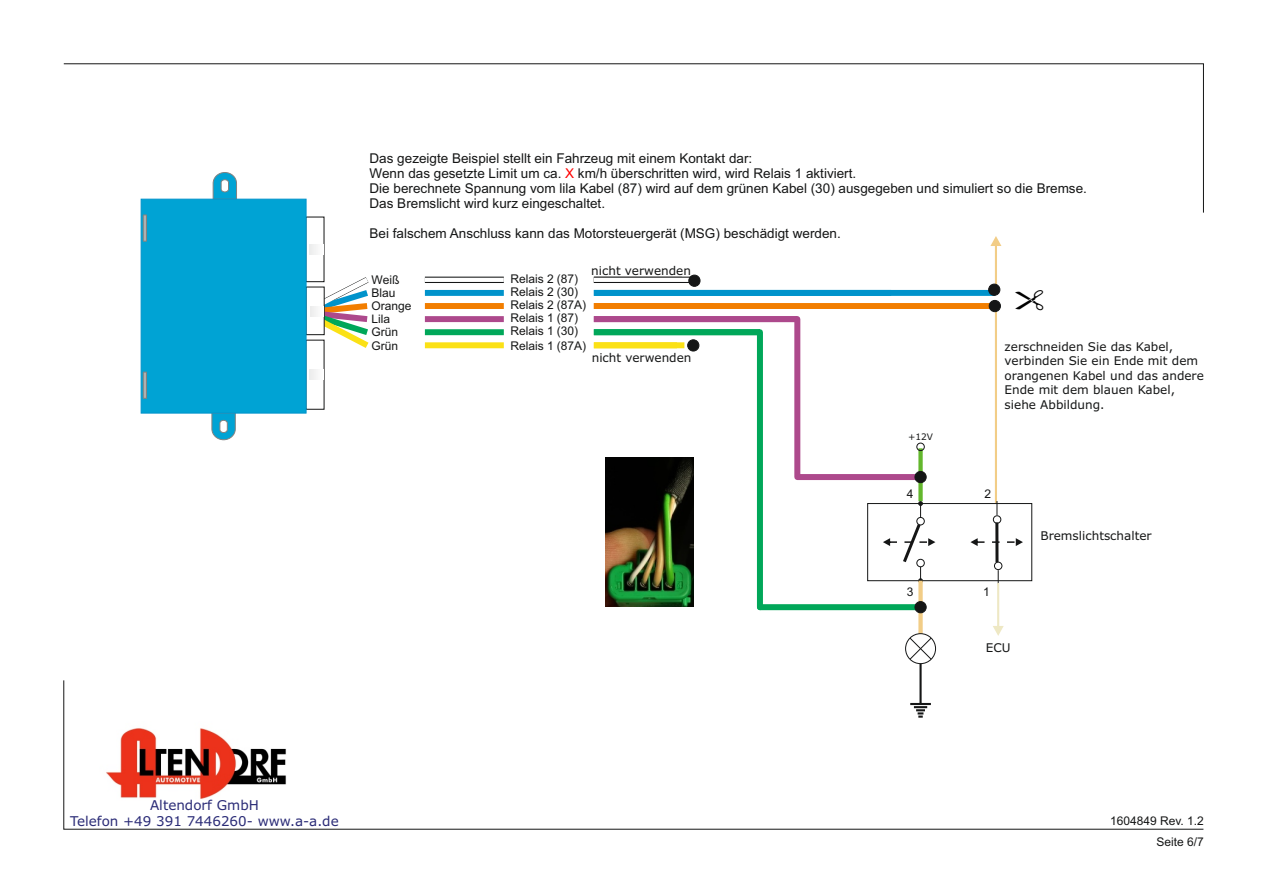
<style>
.page{position:relative;width:1263px;height:893px;background:#fff}
.page>*{position:absolute;margin:0;border:0;box-sizing:border-box;transform-origin:0 0}
.t1{font:13.5px/15.1px "Arial";color:#151616}
.t2{font:13.5px/16.4px "Verdana";color:#2b2c77;text-align:center}
.t3{font:12px/14.5px "Verdana";color:#151616}
.t4{font:12px/13px "Arial";color:#151616}
.t5{font:11.7px "Arial";color:#151616}
.t6{font:9px "Verdana";color:#151616}
.s1{color:#f00}
</style>
<div class="page">
<svg style="left:425px;top:277px;width:79px;height:6px"></svg>
<div style="left:425px;top:290px;width:79px;height:6px;background:#0093cb"></div>
<div style="left:425px;top:303px;width:79px;height:6px;background:#f27e00"></div>
<div style="left:425px;top:316px;width:79px;height:6px;background:#ad498c"></div>
<div style="left:425px;top:329px;width:79px;height:6px;background:#00a759"></div>
<div style="left:425px;top:342px;width:79px;height:6px;background:#fbe116"></div>
<hr style="left:425px;top:278px;width:79px;height:4px;background:#fff">
<div style="left:594px;top:342px;width:90px;height:6px;background:#fbe116"></div>
<svg style="left:141px;top:213px;width:228px;height:227px"></svg>
<svg style="left:143px;top:372px;width:4px;height:26px"></svg>
<svg style="left:143px;top:215px;width:4px;height:26px"></svg>
<div style="left:918px;top:448px;width:5px;height:53px;background:#63b72d"></div>
<div style="left:797px;top:474px;width:123px;height:6px;background:#ad498c"></div>
<div style="left:760px;top:604px;width:158px;height:6px;background:#00a759"></div>
<div style="left:867px;top:503px;width:165px;height:78px;border:1px solid #151616"></div>
<div style="left:918px;top:581px;width:5px;height:53px;background:#f2cd87"></div>
<div style="left:905px;top:633px;width:31px;height:31px;border:1px solid #151616;border-radius:50%"></div>
<svg style="left:909px;top:638px;width:23px;height:42px"></svg>
<svg style="left:883px;top:501px;width:52px;height:82px"></svg>
<hr style="left:995px;top:304px;width:2px;height:199px;background:#f2cd87">
<div style="left:915px;top:471px;width:11px;height:12px;background:#151616;border:1px solid #151616;border-radius:50%"></div>
<div style="left:915px;top:601px;width:11px;height:12px;background:#151616;border:1px solid #151616;border-radius:50%"></div>
<div style="left:794px;top:319px;width:6px;height:158px;background:#ad498c"></div>
<div style="left:757px;top:332px;width:6px;height:275px;background:#00a759"></div>
<svg style="left:594px;top:277px;width:96px;height:6px"></svg>
<div style="left:594px;top:290px;width:401px;height:6px;background:#0093cb"></div>
<div style="left:594px;top:303px;width:399px;height:6px;background:#f27e00"></div>
<div style="left:594px;top:316px;width:203px;height:6px;background:#ad498c"></div>
<div style="left:594px;top:329px;width:166px;height:6px;background:#00a759"></div>
<hr style="left:594px;top:278px;width:120px;height:4px;background:#fff">
<hr style="left:995px;top:522px;width:3px;height:40px;background:#151616">
<svg style="left:970px;top:538px;width:53px;height:8px"></svg>
<svg style="left:997px;top:501px;width:1px;height:14px"></svg>
<div style="left:993px;top:516px;width:8px;height:7px;border:1px solid #151616;border-radius:50%"></div>
<div style="left:994px;top:562px;width:8px;height:8px;border:1px solid #151616;border-radius:50%"></div>
<svg style="left:993px;top:570px;width:11px;height:66px"></svg>
<div style="left:917px;top:443px;width:7px;height:8px;border:1px solid #151616;border-radius:50%"></div>
<div style="left:687px;top:340px;width:12px;height:11px;background:#151616;border:1px solid #151616;border-radius:50%"></div>
<div style="left:689px;top:275px;width:11px;height:11px;background:#151616;border:1px solid #151616;border-radius:50%"></div>
<div style="left:989px;top:300px;width:11px;height:12px;background:#151616;border:1px solid #151616;border-radius:50%"></div>
<svg style="left:990px;top:236px;width:11px;height:54px"></svg>
<div style="left:988px;top:284px;width:12px;height:11px;background:#151616;border:1px solid #151616;border-radius:50%"></div>
<img style="left:606px;top:458px;width:87px;height:149px">
<svg style="left:63px;top:63px;width:1141px;height:150px"></svg>
<svg style="left:63px;top:680px;width:1141px;height:149px"></svg>
<img style="left:100px;top:721px;width:196px;height:83px">
<p class="t1" style="left:370px;top:151px;width:719px">Das gezeigte Beispiel stellt ein Fahrzeug mit einem Kontakt dar:<br>Wenn das gesetzte Limit um ca. <span class="s1">X</span> km/h überschritten wird, wird Relais 1 aktiviert.<br>Die berechnete Spannung vom lila Kabel (87) wird auf dem grünen Kabel (30) ausgegeben und simuliert so die Bremse.<br>Das Bremslicht wird kurz eingeschaltet.</p>
<p class="t1" style="left:370px;top:227px;width:473px">Bei falschem Anschluss kann das Motorsteuergerät (MSG) beschädigt werden.</p>
<p class="t4" style="left:372px;top:274px;width:42px">Weiß<br>Blau<br>Orange</p>
<p class="t5" style="left:372px;top:315px;width:20px">Lila</p>
<p class="t4" style="left:371px;top:327px;width:28px">Grün<br>Grün</p>
<p class="t3" style="left:591px;top:264px;width:101px">nicht verwenden</p>
<p class="t4" style="left:510px;top:273px;width:69px">Relais 2 (87)</p>
<p class="t4" style="left:510px;top:286px;width:69px">Relais 2 (30)</p>
<p class="t4" style="left:510px;top:299px;width:77px">Relais 2 (87A)</p>
<p class="t4" style="left:510px;top:313px;width:69px">Relais 1 (87)</p>
<p class="t4" style="left:510px;top:326px;width:69px">Relais 1 (30)</p>
<p class="t4" style="left:510px;top:340px;width:77px">Relais 1 (87A)</p>
<p class="t3" style="left:592px;top:352px;width:101px">nicht verwenden</p>
<p class="t6" style="left:908px;top:434px;width:26px">+12V</p>
<p class="t4" style="left:907px;top:488px;width:8px">4</p>
<p class="t4" style="left:907px;top:586px;width:8px">3</p>
<p class="t3" style="left:1005px;top:340px;width:201px">zerschneiden Sie das Kabel, verbinden Sie ein Ende mit dem orangenen Kabel und das andere<br>Ende mit dem blauen Kabel, siehe Abbildung.</p>
<p class="t4" style="left:984px;top:488px;width:8px">2</p>
<p class="t4" style="left:983px;top:586px;width:8px">1</p>
<p class="t3" style="left:1040px;top:530px;width:113px">Bremslichtschalter</p>
<p class="t3" style="left:986px;top:641px;width:26px">ECU</p>
<p class="t2" style="left:70px;top:798px;width:270px">Altendorf GmbH<br>Telefon +49 391 7446260- www.a-a.de</p>
<p class="t4" style="left:1110px;top:815px;width:95px">1604849 Rev. 1.2</p>
<p class="t4" style="left:1156px;top:836px;width:49px">Seite 6/7</p>
</div>
